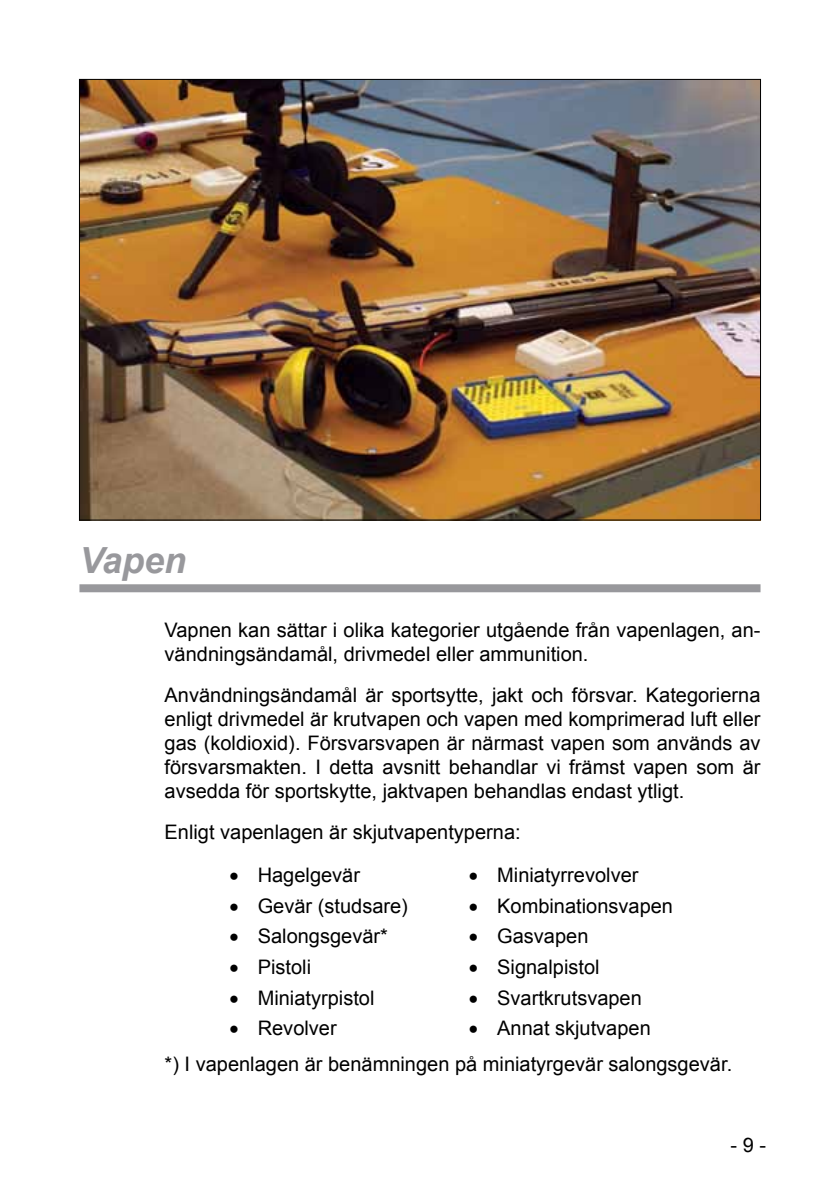
<style>
.page{position:relative;width:840px;height:1191px;background:#fff}
.page>*{position:absolute;margin:0;border:0;box-sizing:border-box;transform-origin:0 0}
.Otsikko_1{font:italic 700 36px "Arial";color:#98989c}
.Leipäteksti{font:20px/24px "Arial";color:#000}
.Bullet_1{font:20px "Arial";color:#000}
</style>
<div class="page">
<div style="left:79px;top:584px;width:681px;height:8px;background:#98989c"></div>
<img style="left:81px;top:81px;width:677px;height:437px">
<p class="Otsikko_1" style="left:79px;top:536px;width:108px">Vapen</p>
<p class="Leipäteksti" style="left:164px;top:618px;width:597px">Vapnen kan sättar i olika kategorier utgående från vapenlagen, an&shy;vändningsändamål, drivmedel eller ammunition.</p>
<p class="Leipäteksti" style="left:164px;top:683px;width:597px;text-align:justify">Användningsändamål är sportsytte, jakt och försvar. Kategorierna enligt drivmedel är krutvapen och vapen med komprimerad luft eller gas (koldioxid). Försvarsvapen är närmast vapen som används av försvarsmakten. I detta avsnitt behandlar vi främst vapen som är avsedda för sportskytte, jaktvapen behandlas endast ytligt.</p>
<p class="Leipäteksti" style="left:164px;top:820px;width:357px">Enligt vapenlagen är skjutvapentyperna:</p>
<p class="Bullet_1" style="left:229px;top:862px;width:132px">• Hagelgevär</p>
<p class="Bullet_1" style="left:468px;top:862px;width:171px">• Miniatyrrevolver</p>
<p class="Bullet_1" style="left:229px;top:892px;width:180px">• Gevär (studsare)</p>
<p class="Bullet_1" style="left:468px;top:892px;width:205px">• Kombinationsvapen</p>
<p class="Bullet_1" style="left:229px;top:923px;width:160px">• Salongsgevär*</p>
<p class="Bullet_1" style="left:468px;top:923px;width:121px">• Gasvapen</p>
<p class="Bullet_1" style="left:229px;top:954px;width:83px">• Pistoli</p>
<p class="Bullet_1" style="left:468px;top:954px;width:132px">• Signalpistol</p>
<p class="Bullet_1" style="left:229px;top:984px;width:147px">• Miniatyrpistol</p>
<p class="Bullet_1" style="left:468px;top:984px;width:174px">• Svartkrutsvapen</p>
<p class="Bullet_1" style="left:229px;top:1015px;width:109px">• Revolver</p>
<p class="Bullet_1" style="left:468px;top:1015px;width:183px">• Annat skjutvapen</p>
<p class="Leipäteksti" style="left:164px;top:1051px;width:569px">*) I vapenlagen är benämningen på miniatyrgevär salongsgevär.</p>
<p class="Leipäteksti" style="left:730px;top:1133px;width:37px">- 9 -</p>
</div>
